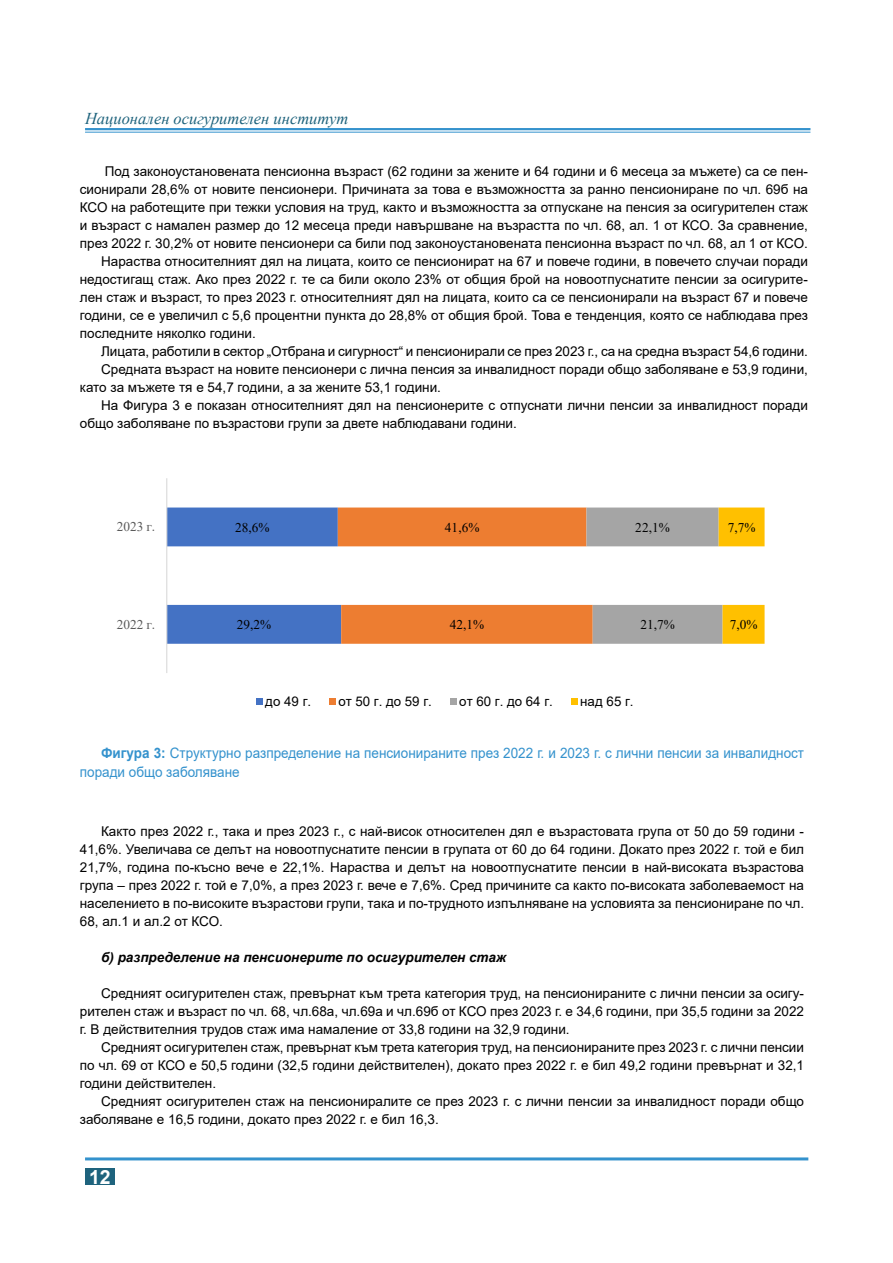
<style>
.page{position:relative;width:893px;height:1263px;background:#fff}
.page>*{position:absolute;margin:0;border:0;box-sizing:border-box;transform-origin:0 0}
.t1{font:700 19.5px "Arial";color:#fff}
.t2{font:italic 16.5px "Times New Roman";color:#1e637d}
.t3{font:14.4px/19.2px "Arial";color:#3492cd;scale:.94 1}
.t4{font:13.5px/18px "Arial";color:#000;text-align:justify}
.t5{font:italic 700 13.5px "Arial";color:#000}
.t6{font:13.35px "Times New Roman";letter-spacing:.005em;color:#000}
.t7{font:13.35px "Arial";color:#000}
.t8{font:13.35px "Times New Roman";letter-spacing:.005em;color:#595959}
.s1{font-weight:700}
</style>
<div class="page">
<div style="left:85px;top:1168px;width:30px;height:17px;background:#1e637d"></div>
<div style="left:85px;top:128px;width:725px;height:5px;background:#bfdcef"></div>
<hr style="left:85px;top:128px;width:725px;height:2px;background:#3492cd">
<hr style="left:85px;top:132px;width:725px;height:1px;background:#3492cd">
<hr style="left:85px;top:1157px;width:723px;height:3px;background:#3492cd">
<svg style="left:167px;top:507px;width:598px;height:137px"></svg>
<hr style="left:166px;top:478px;width:1px;height:195px;background:#d9d9d9">
<svg style="left:256px;top:698px;width:6px;height:6px"></svg>
<svg style="left:329px;top:698px;width:6px;height:6px"></svg>
<svg style="left:450px;top:698px;width:6px;height:6px"></svg>
<svg style="left:571px;top:698px;width:6px;height:6px"></svg>
<p class="t2" style="left:85px;top:107px;width:265px">Национален осигурителен институт</p>
<p class="t4" style="left:105px;top:162px;width:705px">Под законоустановената пенсионна възраст (62 години за жените и 64 години и 6 месеца за мъжете) са се пен-</p>
<p class="t4" style="left:80px;top:180px;width:730px">сионирали 28,6% от новите пенсионери. Причината за това е възможността за ранно пенсиониране по чл. 69б на</p>
<p class="t4" style="left:80px;top:198px;width:730px">КСО на работещите при тежки условия на труд, както и възможността за отпускане на пенсия за осигурителен стаж</p>
<p class="t4" style="left:80px;top:216px;width:730px">и възраст с намален размер до 12 месеца преди навършване на възрастта по чл. 68, ал. 1 от КСО. За сравнение,</p>
<p class="t4" style="left:80px;top:234px;width:730px">през 2022 г. 30,2% от новите пенсионери са били под законоустановената пенсионна възраст по чл. 68, ал 1 от КСО.</p>
<p class="t4" style="left:101px;top:252px;width:708px">Нараства относителният дял на лицата, които се пенсионират на 67 и повече години, в повечето случаи поради</p>
<p class="t4" style="left:80px;top:270px;width:730px">недостигащ стаж. Ако през 2022 г. те са били около 23% от общия брой на новоотпуснатите пенсии за осигурите-</p>
<p class="t4" style="left:80px;top:288px;width:730px">лен стаж и възраст, то през 2023 г. относителният дял на лицата, които са се пенсионирали на възраст 67 и повече</p>
<p class="t4" style="left:80px;top:306px;width:730px">години, се е увеличил с 5,6 процентни пункта до 28,8% от общия брой. Това е тенденция, която се наблюдава през</p>
<p class="t4" style="left:80px;top:324px;width:178px">последните няколко години.</p>
<p class="t4" style="left:101px;top:342px;width:708px">Лицата, работили в сектор „Отбрана и сигурност“ и пенсионирали се през 2023 г., са на средна възраст 54,6 години.</p>
<p class="t4" style="left:101px;top:360px;width:708px">Средната възраст на новите пенсионери с лична пенсия за инвалидност поради общо заболяване е 53,9 години,</p>
<p class="t4" style="left:80px;top:378px;width:363px">като за мъжете тя е 54,7 години, а за жените 53,1 години.</p>
<p class="t4" style="left:101px;top:396px;width:708px">На Фигура 3 е показан относителният дял на пенсионерите с отпуснати лични пенсии за инвалидност поради</p>
<p class="t4" style="left:80px;top:414px;width:439px">общо заболяване по възрастови групи за двете наблюдавани години.</p>
<p class="t8" style="left:117px;top:517px;width:40px">2023 г.</p>
<p class="t8" style="left:117px;top:615px;width:40px">2022 г.</p>
<p class="t6" style="left:235px;top:518px;width:36px">28,6%</p>
<p class="t6" style="left:445px;top:518px;width:36px">41,6%</p>
<p class="t6" style="left:635px;top:518px;width:36px">22,1%</p>
<p class="t6" style="left:728px;top:518px;width:29px">7,7%</p>
<p class="t6" style="left:237px;top:615px;width:36px">29,2%</p>
<p class="t6" style="left:450px;top:615px;width:36px">42,1%</p>
<p class="t6" style="left:640px;top:615px;width:36px">21,7%</p>
<p class="t6" style="left:730px;top:615px;width:29px">7,0%</p>
<p class="t7" style="left:265px;top:692px;width:48px">до 49 г.</p>
<p class="t7" style="left:338px;top:692px;width:95px">от 50 г. до 59 г.</p>
<p class="t7" style="left:459px;top:692px;width:95px">от 60 г. до 64 г.</p>
<p class="t7" style="left:580px;top:692px;width:55px">над 65 г.</p>
<p class="t3" style="left:80px;top:743px;width:772px;text-indent:21px"><span class="s1">Фигура 3:</span> Структурно разпределение на пенсионираните през 2022 г. и 2023 г. с лични пенсии за инвалидност поради общо заболяване</p>
<p class="t4" style="left:80px;top:822px;width:726px;text-indent:21px">Както през 2022 г., така и през 2023 г., с най-висок относителен дял е възрастовата група от 50 до 59 години - 41,6%. Увеличава се делът на новоотпуснатите пенсии в групата от 60 до 64 години. Докато през 2022 г. той е бил 21,7%, година по-късно вече е 22,1%. Нараства и делът на новоотпуснатите пенсии в най-високата възрастова група – през 2022 г. той е 7,0%, а през 2023 г. вече е 7,6%. Сред причините са както по-високата заболеваемост на населението в по-високите възрастови групи, така и по-трудното изпълняване на условията за пенсиониране по чл.<br>68, ал.1 и ал.2 от КСО.</p>
<p class="t5" style="left:101px;top:948px;width:406px">б) разпределение на пенсионерите по осигурителен стаж</p>
<p class="t4" style="left:80px;top:984px;width:726px;text-indent:21px">Средният осигурителен стаж, превърнат към трета категория труд, на пенсионираните с лични пенсии за осигу&shy;рителен стаж и възраст по чл. 68, чл.68а, чл.69а и чл.69б от КСО през 2023 г. е 34,6 години, при 35,5 години за 2022 г. В действителния трудов стаж има намаление от 33,8 години на 32,9 години.</p>
<p class="t4" style="left:80px;top:1038px;width:726px;text-indent:21px">Средният осигурителен стаж, превърнат към трета категория труд, на пенсионираните през 2023 г. с лични пенсии по чл. 69 от КСО е 50,5 години (32,5 години действителен), докато през 2022 г. е бил 49,2 години превърнат и 32,1 години действителен.</p>
<p class="t4" style="left:80px;top:1092px;width:726px;text-indent:21px">Средният осигурителен стаж на пенсиониралите се през 2023 г. с лични пенсии за инвалидност поради общо заболяване е 16,5 години, докато през 2022 г. е бил 16,3.</p>
<h1 class="t1" style="left:89px;top:1163px;width:23px">12</h1>
</div>
